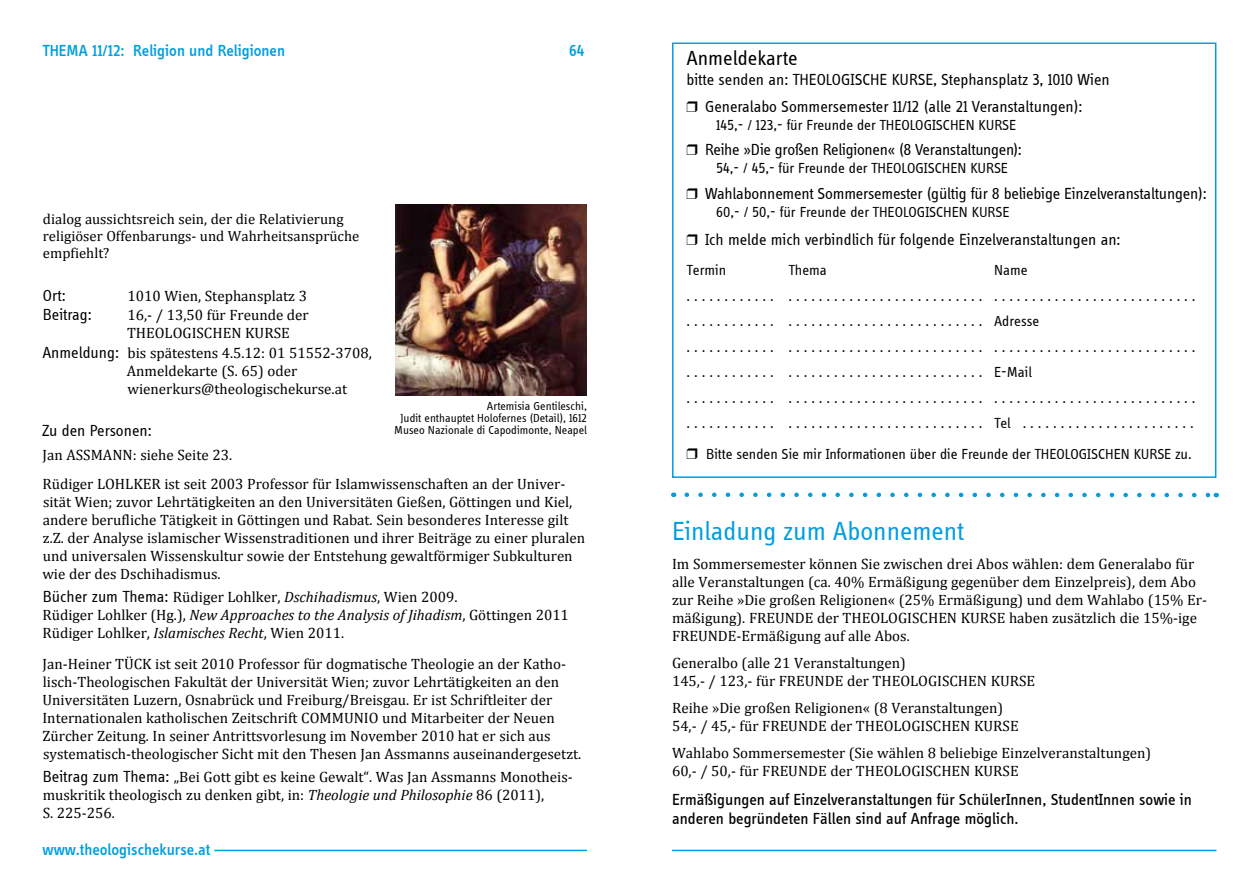
<style>
.page{position:relative;width:1259px;height:893px;background:#fff}
.page>*{position:absolute;margin:0;border:0;box-sizing:border-box;transform-origin:0 0}
.t1{font:27px "Info Disp";color:#009ee0}
.t2{font:21px "Info Disp";color:#000}
.t3{font:16.5px/27px "Info Disp";letter-spacing:-.01em;color:#000;text-align:center}
.t4{font:16.5px/19.8px "Info Disp";color:#000}
.t5{font:500 16.5px "Info Disp";color:#009ee0}
.t6{font:15px/18px "Cambria";color:#000}
.t7{font:15px/25.5px "Info Disp";color:#000}
.t8{font:14.7px/17.1px "Cambria";color:#000}
.t9{font:12px/12px "Info Disp";color:#000;text-align:right}
.s1{font-family:"Info Disp";font-size:16.5px}
.s2{font-style:italic}
</style>
<div class="page">
<hr style="left:672px;top:850px;width:544px;height:1px;background:#009ee0">
<hr style="left:214px;top:850px;width:373px;height:1px;background:#009ee0">
<img style="left:396px;top:204px;width:191px;height:191px">
<div style="left:672px;top:43px;width:544px;height:435px;border:2px solid #009ee0"></div>
<svg style="left:687px;top:492px;width:522px;height:5px"></svg>
<p class="t5" style="left:43px;top:41px;width:244px">Thema 11/12: Religion und Religionen</p>
<p class="t5" style="left:569px;top:41px;width:17px">64</p>
<p class="t8" style="left:43px;top:210px;width:318px">dialog aussichtsreich sein, der die Relativierung religiöser Offenbarungs- und Wahrheitsansprüche empfiehlt?</p>
<p class="t3" style="left:43px;top:282px;width:24px">Ort:</p>
<p class="t6" style="left:128px;top:286px;width:181px">1010 Wien, Stephansplatz 3</p>
<p class="t3" style="left:43px;top:301px;width:50px">Beitrag:</p>
<p class="t6" style="left:127px;top:306px;width:183px">16,- / 13,50 für Freunde der<br>THEOLOGISCHEN KURSE</p>
<p class="t6" style="left:127px;top:344px;width:247px;text-indent:-84px"><span class="s1">Anmeldung:</span> bis spätestens 4.5.12: 01 51552-3708,<br>Anmeldekarte (S. 65) oder wienerkurs@theologischekurse.at</p>
<p class="t3" style="left:42px;top:417px;width:112px">Zu den Personen:</p>
<p class="t6" style="left:42px;top:441px;width:524px;line-height:28.5px">Jan ASSMANN: siehe Seite 23.<br>Rüdiger LOHLKER ist seit 2003 Professor für Islamwissenschaften an der Univer-</p>
<p class="t6" style="left:42px;top:493px;width:544px">sität Wien; zuvor Lehrtätigkeiten an den Universitäten Gießen, Göttingen und Kiel, andere berufliche Tätigkeit in Göttingen und Rabat. Sein besonderes Interesse gilt z.Z. der Analyse islamischer Wissenstraditionen und ihrer Beiträge zu einer pluralen und universalen Wissenskultur sowie der Entstehung gewaltförmiger Subkulturen wie der des Dschihadismus.</p>
<p class="t6" style="left:42px;top:588px;width:528px"><span class="s1">Bücher zum Thema:</span> Rüdiger Lohlker, <span class="s2">Dschihadismus</span>, Wien 2009.<br>Rüdiger Lohlker (Hg.), <span class="s2">New Approaches to the Analysis of Jihadism</span>, Göttingen 2011<br>Rüdiger Lohlker, <span class="s2">Islamisches Recht</span>, Wien 2011.</p>
<p class="t6" style="left:42px;top:655px;width:540px">Jan-Heiner TÜCK ist seit 2010 Professor für dogmatische Theologie an der Katho&shy;lisch-Theologischen Fakultät der Universität Wien; zuvor Lehrtätigkeiten an den Universitäten Luzern, Osnabrück und Freiburg/Breisgau. Er ist Schriftleiter der Internationalen katholischen Zeitschrift COMMUNIO und Mitarbeiter der Neuen Zürcher Zeitung. In seiner Antrittsvorlesung im November 2010 hat er sich aus systematisch-theologischer Sicht mit den Thesen Jan Assmanns auseinandergesetzt.</p>
<p class="t6" style="left:43px;top:768px;width:531px"><span class="s1">Beitrag zum Thema:</span> „Bei Gott gibt es keine Gewalt“. Was Jan Assmanns Monotheis&shy;muskritik theologisch zu denken gibt, in: <span class="s2">Theologie und Philosophie</span> 86 (2011),<br>S. 225-256.</p>
<p class="t9" style="left:394px;top:400px;width:194px">Artemisia Gentileschi,<br>Judit enthauptet Holofernes (Detail), 1612<br>Museo Nazionale di Capodimonte, Neapel</p>
<p class="t5" style="left:43px;top:840px;width:169px">www.theologischekurse.at</p>
<h2 class="t2" style="left:686px;top:47px;width:113px">Anmeldekarte</h2>
<p class="t3" style="left:686px;top:66px;width:425px">bitte senden an: THEOLOGISCHE KURSE, Stephansplatz 3, 1010 Wien<br>Generalabo Sommersemester 11/12 (alle 21 Veranstaltungen):</p>
<p class="t7" style="left:716px;top:112px;width:301px">145,- / 123,- für Freunde der THEOLOGISCHEN KURSE</p>
<p class="t3" style="left:705px;top:136px;width:318px">Reihe »Die großen Religionen« (8 Veranstaltungen):</p>
<p class="t7" style="left:716px;top:155px;width:293px">54,- / 45,- für Freunde der THEOLOGISCHEN KURSE</p>
<p class="t3" style="left:705px;top:180px;width:503px">Wahlabonnement Sommersemester (gültig für 8 beliebige Einzelveranstaltungen):</p>
<p class="t7" style="left:716px;top:199px;width:295px">60,- / 50,- für Freunde der THEOLOGISCHEN KURSE</p>
<p class="t3" style="left:705px;top:226px;width:417px">Ich melde mich verbindlich für folgende Einzelveranstaltungen an:</p>
<p class="t7" style="left:686px;top:258px;width:41px">Termin</p>
<p class="t7" style="left:788px;top:258px;width:40px">Thema</p>
<p class="t7" style="left:686px;top:258px;width:510px;text-indent:308px">Name<br>. . . . . . . . . . . . . . . . . . . . . . . . . . . . . . . . . . . . . . . . . . . . . . . . . . . . . . . . . . . . . . . . . . . . . . . . . . . . . . . . . . . . . . . . . . . . . . . . . . . . . . . Adresse<br>. . . . . . . . . . . . . . . . . . . . . . . . . . . . . . . . . . . . . . . . . . . . . . . . . . . . . . . . . . . . . . . . . . . . . . . . . . . . . . . . . . . . . . . . . . . . . . . . . . . . . . . E-Mail<br>. . . . . . . . . . . . . . . . . . . . . . . . . . . . . . . . . . . . . . . . . . . . . . . . . . . . . . . . . . . . . . . . . . . . . . . . . . . . . . . . . . . . . . . . . . . . . . . . . . . . . . . Tel . . . . . . . . . . . . . . . . . . . . . . .</p>
<p class="t7" style="left:706px;top:441px;width:487px">Bitte senden Sie mir Informationen über die Freunde der THEOLOGISCHEN KURSE zu.</p>
<h1 class="t1" style="left:672px;top:517px;width:293px">Einladung zum Abonnement</h1>
<p class="t6" style="left:672px;top:555px;width:536px">Im Sommersemester können Sie zwischen drei Abos wählen: dem Generalabo für alle Veranstaltungen (ca. 40% Ermäßigung gegenüber dem Einzelpreis), dem Abo zur Reihe »Die großen Religionen« (25% Ermäßigung) und dem Wahlabo (15% Er&shy;mäßigung). FREUNDE der THEOLOGISCHEN KURSE haben zusätzlich die 15%-ige FREUNDE-Ermäßigung auf alle Abos.</p>
<p class="t6" style="left:672px;top:654px;width:365px">Generalbo (alle 21 Veranstaltungen)<br>145,- / 123,- für FREUNDE der THEOLOGISCHEN KURSE</p>
<p class="t6" style="left:672px;top:699px;width:348px">Reihe »Die großen Religionen« (8 Veranstaltungen)<br>54,- / 45,- für FREUNDE der THEOLOGISCHEN KURSE</p>
<p class="t6" style="left:672px;top:744px;width:481px">Wahlabo Sommersemester (Sie wählen 8 beliebige Einzelveranstaltungen)<br>60,- / 50,- für FREUNDE der THEOLOGISCHEN KURSE</p>
<p class="t4" style="left:672px;top:789px;width:521px">Ermäßigungen auf Einzelveranstaltungen für SchülerInnen, StudentInnen sowie in anderen begründeten Fällen sind auf Anfrage möglich.</p>
</div>
